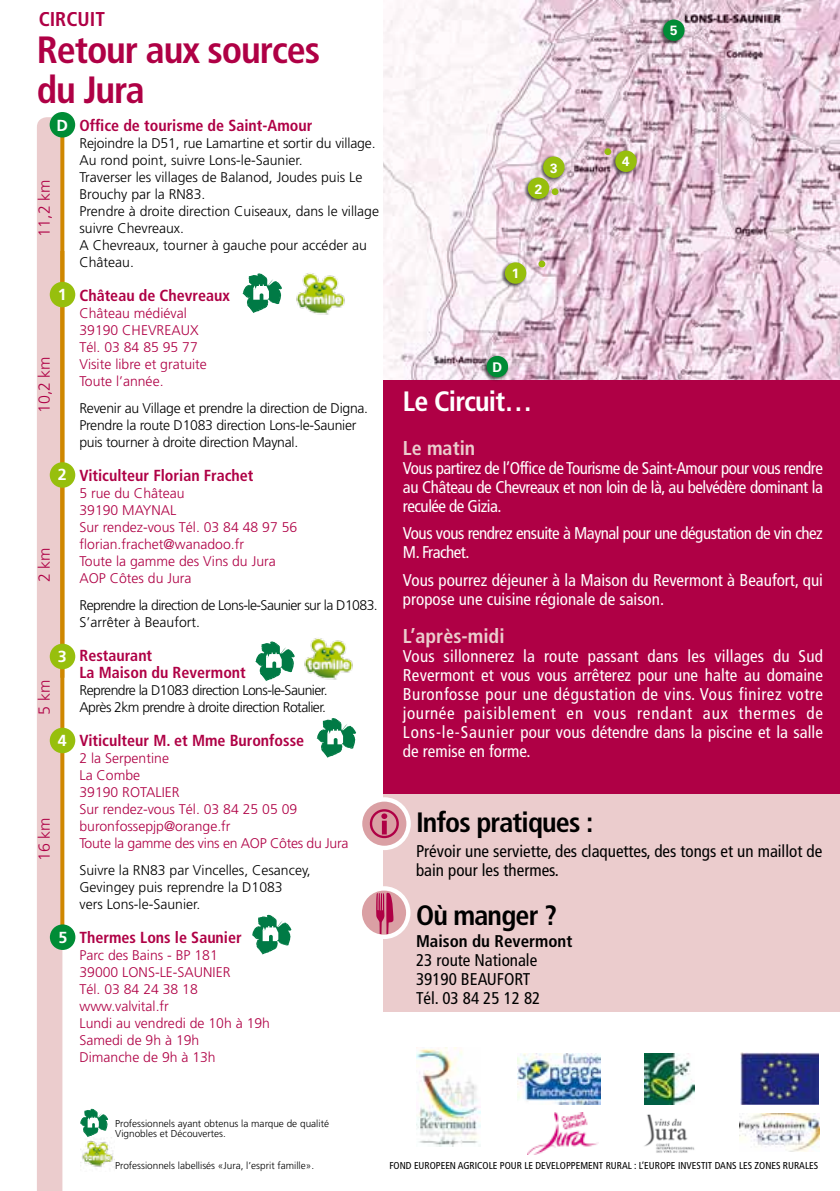
<style>
.page{position:relative;width:840px;height:1191px;background:#fff}
.page>*{position:absolute;margin:0;border:0;box-sizing:border-box;transform-origin:0 0}
.t1{font:700 condensed 38px/40px "Frutiger";letter-spacing:-.03em;color:#af0045}
.t2{font:700 condensed 28px "Frutiger";letter-spacing:-.03em;color:#000}
.t3{font:700 condensed 28px "Frutiger";letter-spacing:-.03em;color:#fff}
.t4{font:700 condensed 20px "Frutiger";color:#ebcccd}
.t5{font:700 condensed 20px "Frutiger";color:#af0045}
.t6{font:condensed 17px/19px "Frutiger";color:#fff;text-align:justify}
.t7{font:condensed 17px/19px "Frutiger";color:#000}
.t8{font:condensed 17px/19px "Frutiger";letter-spacing:-.03em;color:#fff}
.t9{font:700 condensed 17px "Frutiger";color:#000}
.t10{font:700 condensed 16px/17px "Frutiger";color:#af0045}
.t11{font:300 16px "Frutiger";color:#af0045}
.t12{font:700 16px "Frutiger";color:#fff}
.t13{font:300 14px/17px "Frutiger";letter-spacing:-.01em;color:#000}
.t14{font:300 14px/17px "Frutiger";color:#af0045}
.t15{font:300 14px/17px "Frutiger";letter-spacing:-.04em;color:#000}
.t16{font:700 13.4px "Univers";color:#fff}
.t17{font:300 10px/10px "Frutiger";color:#000}
.t18{font:condensed 10px "Frutiger";color:#000}
</style>
<div class="page">
<div style="left:384px;top:380px;width:455px;height:468px;background:#af0045"></div>
<img style="left:384px;top:0;width:455px;height:380px">
<div style="left:384px;top:794px;width:455px;height:218px;background:#ebcccd"></div>
<div style="left:37px;top:117px;width:25px;height:1074px;background:#ebcccd"></div>
<svg style="left:362px;top:797px;width:48px;height:53px"></svg>
<svg style="left:362px;top:886px;width:48px;height:53px"></svg>
<div style="left:551px;top:188px;width:7px;height:7px;background:#97bf0d;border-radius:50%"></div>
<img style="left:296px;top:273px;width:49px;height:42px">
<img style="left:304px;top:638px;width:49px;height:42px">
<svg style="left:242px;top:273px;width:40px;height:40px"></svg>
<svg style="left:255px;top:641px;width:39px;height:40px"></svg>
<svg style="left:316px;top:718px;width:40px;height:39px"></svg>
<svg style="left:252px;top:914px;width:39px;height:40px"></svg>
<img style="left:527px;top:1112px;width:71px;height:42px">
<img style="left:644px;top:1114px;width:51px;height:39px">
<img style="left:739px;top:1113px;width:80px;height:38px">
<img style="left:416px;top:1047px;width:64px;height:99px">
<img style="left:740px;top:1052px;width:78px;height:52px">
<img style="left:517px;top:1053px;width:83px;height:51px">
<img style="left:644px;top:1053px;width:50px;height:51px">
<svg style="left:80px;top:1108px;width:28px;height:29px"></svg>
<img style="left:80px;top:1137px;width:33px;height:30px">
<svg style="left:60px;top:137px;width:4px;height:114px"></svg>
<svg style="left:60px;top:251px;width:4px;height:673px;background:#d08a0b"></svg>
<div style="left:500px;top:261px;width:27px;height:27px;background:#000;opacity:.6"></div>
<div style="left:504px;top:262px;width:22px;height:22px;background:#97bf0d;border-radius:50%"></div>
<div style="left:50px;top:112px;width:25px;height:25px;background:#008c36;border-radius:50%"></div>
<div style="left:50px;top:924px;width:25px;height:26px;background:#008c36;border-radius:50%"></div>
<div style="left:50px;top:282px;width:25px;height:25px;background:#97bf0d;border-radius:50%"></div>
<div style="left:50px;top:462px;width:25px;height:26px;background:#97bf0d;border-radius:50%"></div>
<div style="left:50px;top:643px;width:25px;height:26px;background:#97bf0d;border-radius:50%"></div>
<div style="left:50px;top:727px;width:25px;height:26px;background:#97bf0d;border-radius:50%"></div>
<div style="left:482px;top:355px;width:26px;height:26px;background:#000;opacity:.6"></div>
<div style="left:486px;top:356px;width:22px;height:21px;background:#008c36;border-radius:50%"></div>
<div style="left:538px;top:155px;width:27px;height:27px;background:#000;opacity:.6"></div>
<div style="left:543px;top:156px;width:21px;height:22px;background:#97bf0d;border-radius:50%"></div>
<div style="left:523px;top:176px;width:26px;height:27px;background:#000;opacity:.6"></div>
<div style="left:527px;top:177px;width:22px;height:22px;background:#97bf0d;border-radius:50%"></div>
<div style="left:610px;top:150px;width:27px;height:26px;background:#000;opacity:.6"></div>
<div style="left:615px;top:151px;width:21px;height:21px;background:#97bf0d;border-radius:50%"></div>
<div style="left:658px;top:19px;width:27px;height:26px;background:#000;opacity:.6"></div>
<div style="left:662px;top:20px;width:22px;height:21px;background:#008c36;border-radius:50%"></div>
<div style="left:538px;top:261px;width:7px;height:6px;background:#97bf0d;border-radius:50%"></div>
<div style="left:604px;top:148px;width:7px;height:7px;background:#97bf0d;border-radius:50%"></div>
<p class="t5" style="left:39px;top:8px;width:68px">CIRCUIT</p>
<h1 class="t1" style="left:37px;top:30px;width:284px">Retour aux sources du Jura</h1>
<p class="t10" style="left:79px;top:117px;width:234px">Office de tourisme de Saint-Amour</p>
<p class="t13" style="left:79px;top:135px;width:301px">Rejoindre la D51, rue Lamartine et sortir du village.<br>Au rond point, suivre Lons-le-Saunier.<br>Traverser les villages de Balanod, Joudes puis Le Brouchy par la RN83.<br>Prendre à droite direction Cuiseaux, dans le village suivre Chevreaux.<br>A Chevreaux, tourner à gauche pour accéder au Château.</p>
<p class="t10" style="left:79px;top:287px;width:152px">Château de Chevreaux</p>
<p class="t14" style="left:79px;top:305px;width:129px">Château médiéval<br>39190 CHEVREAUX<br>Tél. 03 84 85 95 77<br>Visite libre et gratuite<br>Toute l’année.</p>
<p class="t13" style="left:79px;top:400px;width:290px">Revenir au Village et prendre la direction de Digna.<br>Prendre la route D1083 direction Lons-le-Saunier puis tourner à droite direction Maynal.</p>
<p class="t10" style="left:79px;top:467px;width:175px">Viticulteur Florian Frachet</p>
<p class="t14" style="left:79px;top:485px;width:219px">5 rue du Château<br>39190 MAYNAL<br>Sur rendez-vous Tél. 03 84 48 97 56 florian.frachet@wanadoo.fr<br>Toute la gamme des Vins du Jura<br>AOP Côtes du Jura</p>
<p class="t15" style="left:79px;top:597px;width:300px">Reprendre la direction de Lons-le-Saunier sur la D1083.<br>S’arrêter à Beaufort.</p>
<p class="t10" style="left:79px;top:647px;width:168px">Restaurant<br>La Maison du Revermont</p>
<p class="t15" style="left:79px;top:682px;width:249px">Reprendre la D1083 direction Lons-le-Saunier.<br>Après 2km prendre à droite direction Rotalier.</p>
<p class="t10" style="left:79px;top:732px;width:226px">Viticulteur M. et Mme Buronfosse</p>
<p class="t14" style="left:79px;top:750px;width:270px">2 la Serpentine<br>La Combe<br>39190 ROTALIER<br>Sur rendez-vous Tél. 03 84 25 05 09 buronfossepjp@orange.fr<br>Toute la gamme des vins en AOP Côtes du Jura</p>
<p class="t13" style="left:79px;top:862px;width:233px">Suivre la RN83 par Vincelles, Cesancey,<br>Gevingey puis reprendre la D1083<br>vers Lons-le-Saunier.</p>
<p class="t10" style="left:79px;top:929px;width:164px">Thermes Lons le Saunier</p>
<p class="t14" style="left:79px;top:947px;width:192px">Parc des Bains - BP 181<br>39000 LONS-LE-SAUNIER<br>Tél. 03 84 24 38 18 www.valvital.fr<br>Lundi au vendredi de 10h à 19h<br>Samedi de 9h à 19h<br>Dimanche de 9h à 13h</p>
<p class="t12" style="left:57px;top:116px;width:13px">D</p>
<p class="t11" style="left:35px;top:236px;width:58px;rotate:-90deg">11,2 km</p>
<p class="t12" style="left:58px;top:285px;width:10px">1</p>
<p class="t11" style="left:35px;top:413px;width:58px;rotate:-90deg">10,2 km</p>
<p class="t12" style="left:58px;top:465px;width:10px">2</p>
<p class="t11" style="left:35px;top:582px;width:36px;rotate:-90deg">2 km</p>
<p class="t12" style="left:58px;top:646px;width:10px">3</p>
<p class="t11" style="left:35px;top:715px;width:36px;rotate:-90deg">5 km</p>
<p class="t12" style="left:58px;top:730px;width:10px">4</p>
<p class="t11" style="left:35px;top:861px;width:45px;rotate:-90deg">16 km</p>
<p class="t12" style="left:58px;top:927px;width:10px">5</p>
<p class="t16" style="left:534px;top:181px;width:9px">2</p>
<p class="t16" style="left:550px;top:160px;width:9px">3</p>
<p class="t16" style="left:511px;top:266px;width:9px">1</p>
<p class="t16" style="left:492px;top:360px;width:11px">D</p>
<p class="t16" style="left:669px;top:23px;width:9px">5</p>
<p class="t16" style="left:622px;top:154px;width:9px">4</p>
<h2 class="t3" style="left:403px;top:384px;width:131px">Le Circuit…</h2>
<p class="t4" style="left:403px;top:436px;width:74px">Le matin</p>
<p class="t6" style="left:403px;top:458px;width:421px">Vous partirez de l’Office de Tourisme de Saint-Amour pour vous rendre au Château de Chevreaux et non loin de là, au belvédère dominant la reculée de Gizia.</p>
<p class="t8" style="left:403px;top:524px;width:421px">Vous vous rendrez ensuite à Maynal pour une dégustation de vin chez<br>M. Frachet.</p>
<p class="t6" style="left:403px;top:570px;width:421px">Vous pourrez déjeuner à la Maison du Revermont à Beaufort, qui propose une cuisine régionale de saison.</p>
<p class="t4" style="left:403px;top:624px;width:103px">L’après-midi</p>
<p class="t6" style="left:403px;top:646px;width:421px">Vous sillonnerez la route passant dans les villages du Sud Revermont et vous vous arrêterez pour une halte au domaine Buronfosse pour une dégustation de vins. Vous finirez votre journée paisiblement en vous rendant aux thermes de Lons-le-Saunier pour vous détendre dans la piscine et la salle de remise en forme.</p>
<h2 class="t2" style="left:416px;top:806px;width:179px">Infos pratiques :</h2>
<p class="t7" style="left:416px;top:841px;width:407px">Prévoir une serviette, des claquettes, des tongs et un maillot de bain pour les thermes.</p>
<h2 class="t2" style="left:416px;top:899px;width:143px">Où manger ?</h2>
<p class="t9" style="left:416px;top:931px;width:158px">Maison du Revermont</p>
<p class="t7" style="left:416px;top:950px;width:126px">23 route Nationale<br>39190 BEAUFORT<br>Tél. 03 84 25 12 82</p>
<p class="t17" style="left:115px;top:1118px;width:215px">Professionnels ayant obtenus la marque de qualité<br>Vignobles et Découvertes.</p>
<p class="t17" style="left:115px;top:1160px;width:200px">Professionnels labellisés «Jura, l’esprit famille».</p>
<p class="t18" style="left:389px;top:1159px;width:430px">FOND EUROPEEN AGRICOLE POUR LE DEVELOPPEMENT RURAL : L’EUROPE INVESTIT DANS LES ZONES RURALES</p>
</div>
